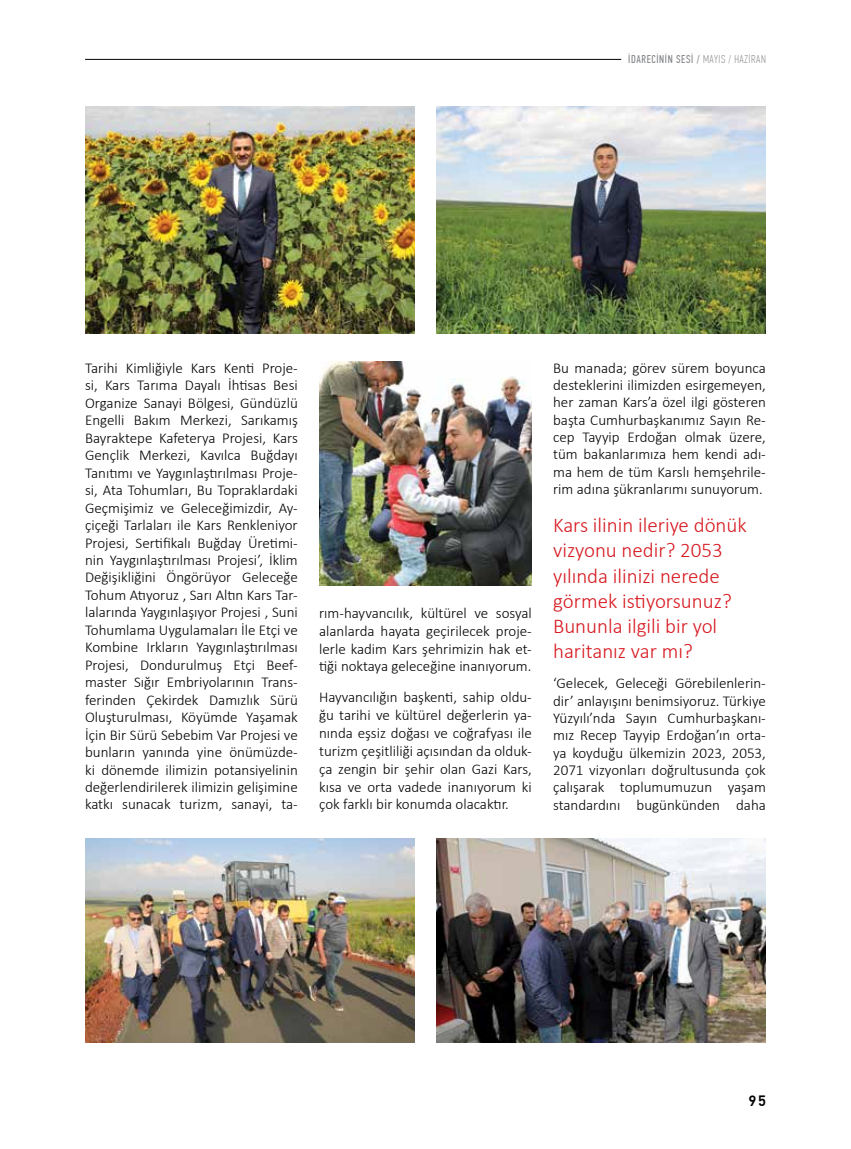
<style>
.page{position:relative;width:851px;height:1149px;background:#fff}
.page>*{position:absolute;margin:0;border:0;box-sizing:border-box;transform-origin:0 0}
.t1{font:300 21px/25.2px "Calibri";color:#d71920}
.t2{font:300 15px/17.4px "Calibri";color:#000;text-align:justify}
.t3{font:500 15px "PF Din Text Pro";color:#000}
.t4{font:11.25px "PF Din Text Comp Pro";letter-spacing:.055em;color:#808285}
.s1{font-weight:100}
</style>
<div class="page">
<hr style="left:85px;top:59px;width:536px;height:1px;background:#000">
<img style="left:85px;top:106px;width:330px;height:227px">
<img style="left:85px;top:838px;width:330px;height:204px">
<img style="left:436px;top:106px;width:329px;height:227px">
<img style="left:436px;top:838px;width:329px;height:204px">
<img style="left:319px;top:361px;width:212px;height:224px">
<p class="t4" style="left:628px;top:53px;width:139px">İDARECİNİN SESİ / <span class="s1">MAYIS / HAZİRAN</span></p>
<p class="t2" style="left:85px;top:359px;width:214px">Tarihi Kimliğiyle Kars Kenti Proje&shy;si, Kars Tarıma Dayalı İhtisas Besi Organize Sanayi Bölgesi, Gündüzlü Engelli Bakım Merkezi, Sarıkamış Bayraktepe Kafeterya Projesi, Kars Gençlik Merkezi, Kavılca Buğdayı Tanıtımı ve Yaygınlaştırılması Proje&shy;si, Ata Tohumları, Bu Topraklardaki Geçmişimiz ve Geleceğimizdir, Ay&shy;çiçeği Tarlaları ile Kars Renkleniyor Projesi, Sertifikalı Buğday Üretimi&shy;nin Yaygınlaştırılması Projesi’, İklim Değişikliğini Öngörüyor Geleceğe Tohum Atıyoruz , Sarı Altın Kars Tar&shy;lalarında Yaygınlaşıyor Projesi , Suni Tohumlama Uygulamaları İle Etçi ve Kombine Irkların Yaygınlaştırılması Projesi, Dondurulmuş Etçi Beef&shy;master Sığır Embriyolarının Trans&shy;ferinden Çekirdek Damızlık Sürü Oluşturulması, Köyümde Yaşamak İçin Bir Sürü Sebebim Var Projesi ve bunların yanında yine önümüzde&shy;ki dönemde ilimizin potansiyelinin değerlendirilerek ilimizin gelişimine katkı sunacak turizm, sanayi, ta-</p>
<p class="t2" style="left:319px;top:603px;width:214px;line-height:17.9px">rım-hayvancılık, kültürel ve sosyal alanlarda hayata geçirilecek proje&shy;lerle kadim Kars şehrimizin hak et&shy;tiği noktaya geleceğine inanıyorum.</p>
<p class="t2" style="left:319px;top:688px;width:214px;line-height:17.9px">Hayvancılığın başkenti, sahip oldu&shy;ğu tarihi ve kültürel değerlerin ya&shy;nında eşsiz doğası ve coğrafyası ile turizm çeşitliliği açısından da olduk&shy;ça zengin bir şehir olan Gazi Kars, kısa ve orta vadede inanıyorum ki çok farklı bir konumda olacaktır.</p>
<p class="t2" style="left:553px;top:359px;width:214px">Bu manada; görev sürem boyunca desteklerini ilimizden esirgemeyen, her zaman Kars’a özel ilgi gösteren başta Cumhurbaşkanımız Sayın Re&shy;cep Tayyip Erdoğan olmak üzere, tüm bakanlarımıza hem kendi adı&shy;ma hem de tüm Karslı hemşehrile&shy;rim adına şükranlarımı sunuyorum.</p>
<h1 class="t1" style="left:553px;top:512px;width:195px">Kars ilinin ileriye dönük vizyonu nedir? 2053 yılında ilinizi nerede görmek istiyorsunuz?<br>Bununla ilgili bir yol haritanız var mı?</h1>
<p class="t2" style="left:553px;top:674px;width:214px">‘Gelecek, Geleceği Görebilenlerin&shy;dir’ anlayışını benimsiyoruz. Türkiye Yüzyılı’nda Sayın Cumhurbaşkanı&shy;mız Recep Tayyip Erdoğan’ın orta&shy;ya koyduğu ülkemizin 2023, 2053, 2071 vizyonları doğrultusunda çok çalışarak toplumumuzun yaşam standardını bugünkünden daha</p>
<p class="t3" style="left:748px;top:1091px;width:19px">95</p>
</div>
